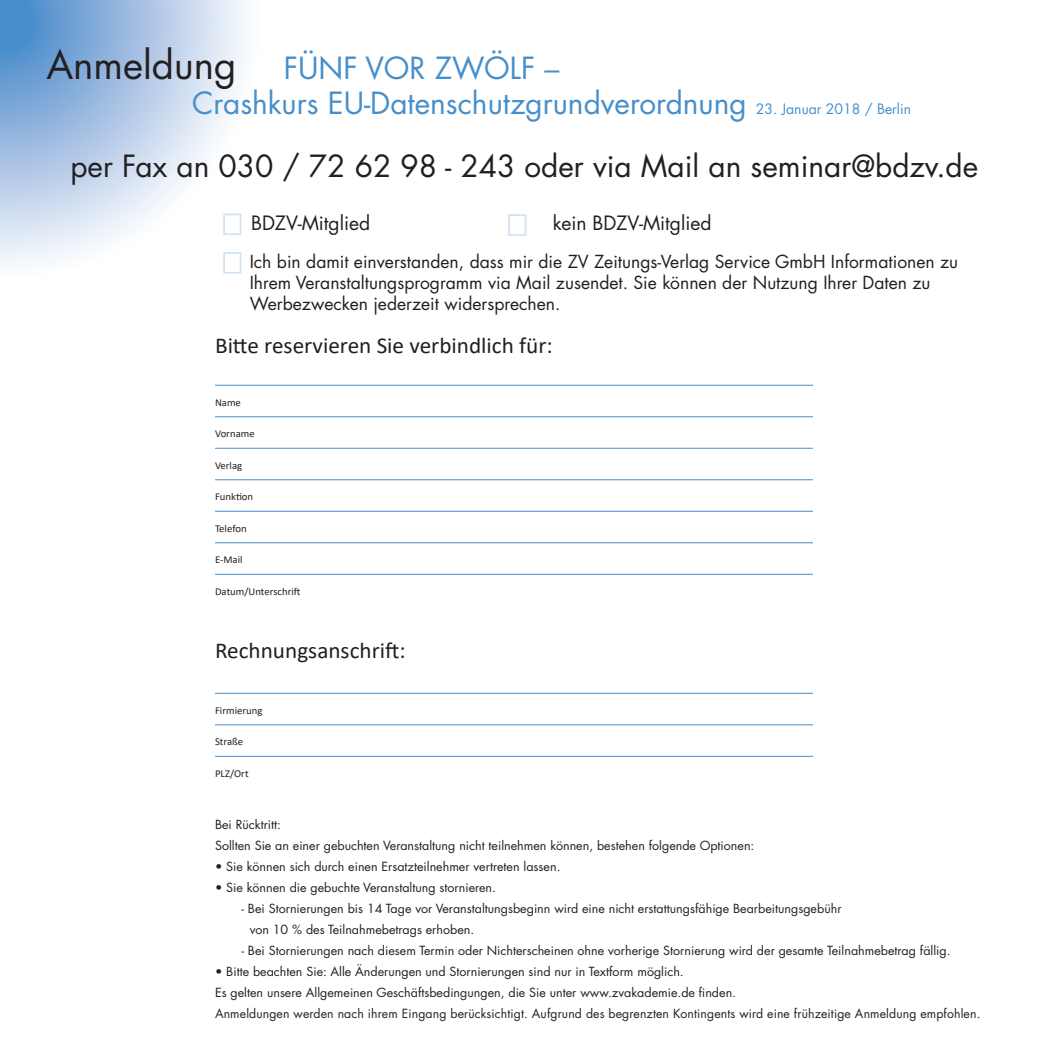
<style>
.page{position:relative;width:1042px;height:1042px;background:#fff}
.page>*{position:absolute;margin:0;border:0;box-sizing:border-box;transform-origin:0 0}
.t1{font:29.75px/35.7px "Futura LT Pro";color:#468fcc}
.t2{font:29.75px "Futura LT Pro";color:#231f20}
.t3{font:22.75px "Calibri";color:#231f20}
.t4{font:19.25px "Futura LT Pro";color:#231f20}
.t5{font:17.5px/21px "Futura LT Pro";color:#231f20}
.t6{font:12.25px/21px "Futura LT Pro";color:#231f20}
.t7{font:10.5px "Calibri";color:#231f20}
.s1{font-size:38.5px;color:#231f20}
.s2{font-family:"Calibri"}
.s3{font-size:14px}
</style>
<div class="page">
<svg style="left:0;top:0;width:245px;height:274px"></svg>
<hr style="left:215px;top:385px;width:598px;height:1px;background:#468fcc">
<hr style="left:215px;top:416px;width:598px;height:1px;background:#468fcc">
<hr style="left:215px;top:448px;width:598px;height:1px;background:#468fcc">
<hr style="left:215px;top:479px;width:598px;height:1px;background:#468fcc">
<hr style="left:215px;top:511px;width:598px;height:1px;background:#468fcc">
<hr style="left:215px;top:542px;width:598px;height:1px;background:#468fcc">
<hr style="left:215px;top:574px;width:598px;height:1px;background:#468fcc">
<hr style="left:215px;top:693px;width:598px;height:1px;background:#468fcc">
<hr style="left:215px;top:724px;width:598px;height:1px;background:#468fcc">
<hr style="left:215px;top:756px;width:598px;height:1px;background:#468fcc">
<h1 class="t1" style="left:192px;top:50px;width:720px;text-indent:-146px"><span class="s1">Anmeldung</span> Fünf vor zwölf <span class="s2">─<br></span>Crashkurs EU-Datenschutzgrundverordnung <span class="s3">23. Januar 2018 / Berlin</span></h1>
<h1 class="t2" style="left:70px;top:146px;width:909px">per Fax an 030 / 72 62 98 - 243 oder via Mail an seminar@bdzv.de</h1>
<h3 class="t4" style="left:251px;top:210px;width:121px">BDZV-Mitglied</h3>
<h3 class="t4" style="left:553px;top:210px;width:160px">kein BDZV-Mitglied</h3>
<h3 class="t5" style="left:250px;top:251px;width:710px">Ich bin damit einverstanden, dass mir die ZV Zeitungs-Verlag Service GmbH Informationen zu<br>Ihrem Veranstaltungsprogramm via Mail zusendet. Sie können der Nutzung Ihrer Daten zu<br>Werbezwecken jederzeit widersprechen.</h3>
<h2 class="t3" style="left:215px;top:330px;width:339px">Bitte reservieren Sie verbindlich für:</h2>
<p class="t7" style="left:215px;top:395px;width:27px">Name</p>
<p class="t7" style="left:215px;top:426px;width:41px">Vorname</p>
<p class="t7" style="left:215px;top:458px;width:29px">Verlag</p>
<p class="t7" style="left:215px;top:489px;width:40px">Funktion</p>
<p class="t7" style="left:215px;top:521px;width:33px">Telefon</p>
<p class="t7" style="left:215px;top:552px;width:29px">E-Mail</p>
<p class="t7" style="left:215px;top:584px;width:87px">Datum/Unterschrift</p>
<h2 class="t3" style="left:215px;top:634px;width:192px">Rechnungsanschrift:</h2>
<p class="t7" style="left:215px;top:703px;width:49px">Firmierung</p>
<p class="t7" style="left:215px;top:734px;width:30px">Straße</p>
<p class="t7" style="left:215px;top:766px;width:35px">PLZ/Ort</p>
<p class="t6" style="left:215px;top:813px;width:541px">Bei Rücktritt:<br>Sollten Sie an einer gebuchten Veranstaltung nicht teilnehmen können, bestehen folgende Optionen:</p>
<p class="t6" style="left:215px;top:855px;width:347px">• Sie können sich durch einen Ersatzteilnehmer vertreten lassen.</p>
<p class="t6" style="left:215px;top:876px;width:282px">• Sie können die gebuchte Veranstaltung stornieren.</p>
<p class="t6" style="left:250px;top:897px;width:593px;text-indent:-8px">- Bei Stornierungen bis 14 Tage vor Veranstaltungsbeginn wird eine nicht erstattungsfähige Bearbeitungsgebühr von 10 % des Teilnahmebetrags erhoben.</p>
<p class="t6" style="left:241px;top:939px;width:710px">- Bei Stornierungen nach diesem Termin oder Nichterscheinen ohne vorherige Stornierung wird der gesamte Teilnahmebetrag fällig.</p>
<p class="t6" style="left:215px;top:960px;width:767px">• Bitte beachten Sie: Alle Änderungen und Stornierungen sind nur in Textform möglich.<br>Es gelten unsere Allgemeinen Geschäftsbedingungen, die Sie unter www.zvakademie.de finden.<br>Anmeldungen werden nach ihrem Eingang berücksichtigt. Aufgrund des begrenzten Kontingents wird eine frühzeitige Anmeldung empfohlen.</p>
</div>
